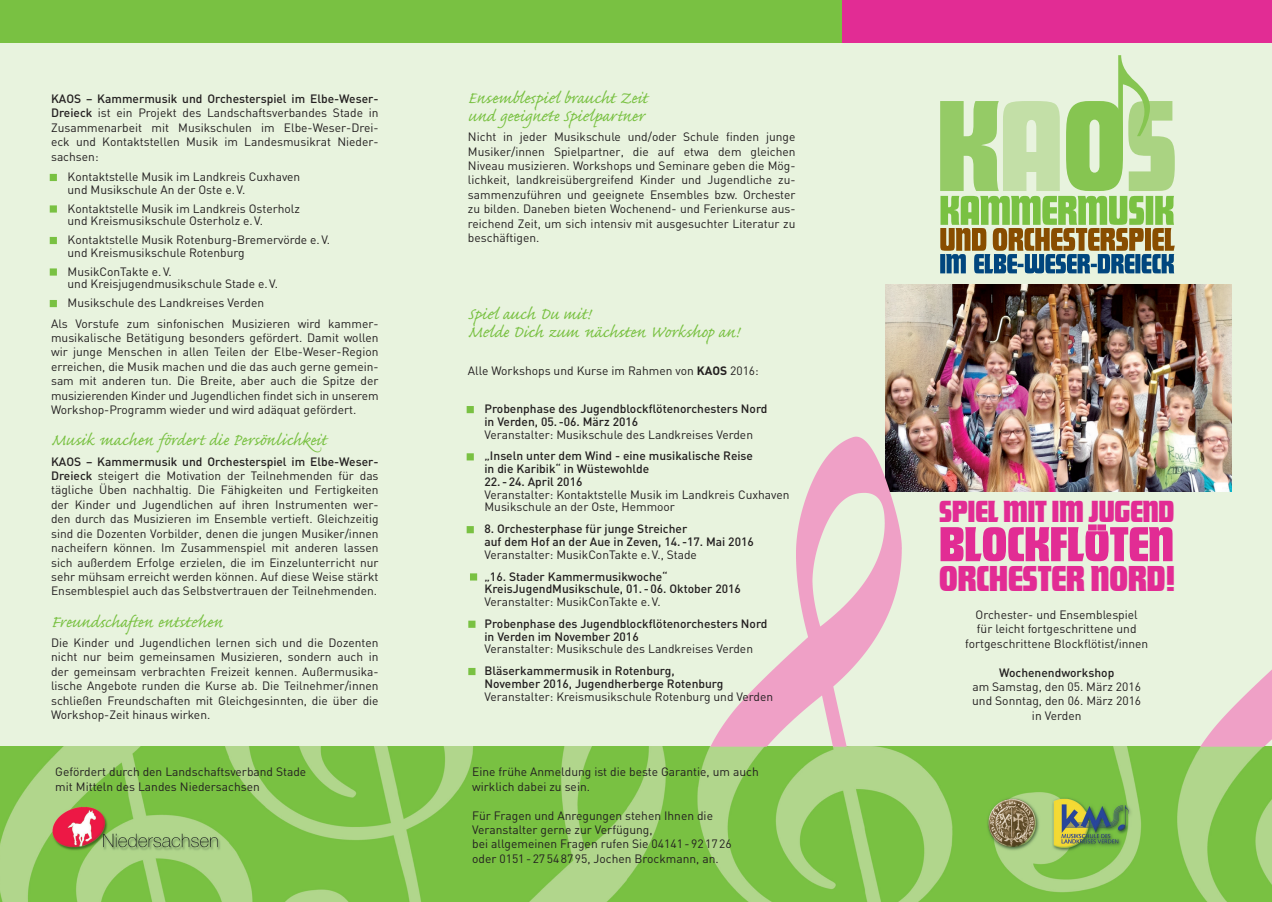
<style>
.page{position:relative;width:1272px;height:902px;background:#fff}
.page>*{position:absolute;margin:0;border:0;box-sizing:border-box;transform-origin:0 0}
.t1{font:51px "Futura Dis PCE";color:#e22c94;scale:1.04 1}
.t2{font:37.5px "Futura Dis PCE";color:#e22c94;scale:1.04 1}
.t3{font:31.8px "Futura Dis PCE";color:#e22c94;scale:1.04 1}
.t4{font:21px/18px "Caflisch Script Pro";color:#79c142}
.t5{font:12px/14.4px "DIN";color:#231f20}
.t6{font:500 12px/12.8px "DIN";color:#231f20}
.s1{font-weight:500}
.s2{color:#79c142}
.s3{font-weight:700}
</style>
<div class="page">
<div style="left:0;top:5px;width:1271px;height:891px;background:#e8f3de"></div>
<img style="left:885px;top:284px;width:346px;height:207px">
<img style="left:0;top:746px;width:1271px;height:155px">
<div style="left:0;top:0;width:1271px;height:43px;background:#79c142"></div>
<div style="left:842px;top:0;width:429px;height:43px;background:#e22c94"></div>
<img style="left:1201px;top:670px;width:70px;height:76px">
<img style="left:711px;top:427px;width:201px;height:319px">
<svg style="left:940px;top:55px;width:234px;height:218px"></svg>
<div style="left:50px;top:174px;width:7px;height:7px;border:3px solid #79c142"></div>
<div style="left:50px;top:205px;width:7px;height:7px;border:3px solid #79c142"></div>
<div style="left:50px;top:237px;width:7px;height:7px;border:3px solid #79c142"></div>
<div style="left:50px;top:268px;width:7px;height:7px;border:3px solid #79c142"></div>
<div style="left:50px;top:300px;width:7px;height:7px;border:3px solid #79c142"></div>
<div style="left:466px;top:406px;width:8px;height:7px;border:3px solid #79c142"></div>
<div style="left:466px;top:453px;width:8px;height:7px;border:3px solid #79c142"></div>
<div style="left:466px;top:526px;width:8px;height:7px;border:3px solid #79c142"></div>
<div style="left:470px;top:573px;width:7px;height:7px;border:3px solid #79c142"></div>
<div style="left:468px;top:620px;width:7px;height:7px;border:3px solid #79c142"></div>
<div style="left:468px;top:668px;width:7px;height:7px;border:3px solid #79c142"></div>
<p class="t5" style="left:51px;top:91px;width:329px;text-align:justify"><span class="s1">KAOS – Kammermusik und Orchesterspiel im Elbe-Weser-Dreieck</span> ist ein Projekt des Landschaftsverbandes Stade in Zusammenarbeit mit Musikschulen im Elbe-Weser-Drei&shy;eck und Kontaktstellen Musik im Landesmusikrat Nieder&shy;sachsen:</p>
<p class="t5" style="left:68px;top:170px;width:234px;line-height:12.8px;text-indent:-16px"><span class="s2">■</span> Kontaktstelle Musik im Landkreis Cuxhaven und Musikschule An der Oste e.V.</p>
<p class="t5" style="left:68px;top:202px;width:234px;line-height:12.8px;text-indent:-16px"><span class="s2">■</span> Kontaktstelle Musik im Landkreis Osterholz und Kreismusikschule Osterholz e.V.</p>
<p class="t5" style="left:68px;top:233px;width:264px;line-height:12.8px;text-indent:-16px"><span class="s2">■</span> Kontaktstelle Musik Rotenburg-Bremervörde e.V. und Kreismusikschule Rotenburg</p>
<p class="t5" style="left:68px;top:265px;width:212px;line-height:12.8px;text-indent:-16px"><span class="s2">■</span> MusikConTakte e.V.<br>und Kreisjugendmusikschule Stade e.V.</p>
<p class="t5" style="left:51px;top:292px;width:329px;line-height:20.4px"><span class="s2">■</span> Musikschule des Landkreises Verden<br>Als Vorstufe zum sinfonischen Musizieren wird kammer-</p>
<p class="t5" style="left:51px;top:330px;width:329px;text-align:justify">musikalische Betätigung besonders gefördert. Damit wollen wir junge Menschen in allen Teilen der Elbe-Weser-Region erreichen, die Musik machen und die das auch gerne gemein&shy;sam mit anderen tun. Die Breite, aber auch die Spitze der musizierenden Kinder und Jugendlichen findet sich in unserem Workshop-Programm wieder und wird adäquat gefördert.</p>
<h3 class="t4" style="left:51px;top:433px;width:277px">Musik machen fördert die Persönlichkeit</h3>
<p class="t5" style="left:51px;top:454px;width:329px;text-align:justify"><span class="s1">KAOS – Kammermusik und Orchesterspiel im Elbe-Weser-Dreieck</span> steigert die Motivation der Teilnehmenden für das tägliche Üben nachhaltig. Die Fähigkeiten und Fertigkeiten der Kinder und Jugendlichen auf ihren Instrumenten wer&shy;den durch das Musizieren im Ensemble vertieft. Gleichzeitig sind die Dozenten Vorbilder, denen die jungen Musiker/innen nacheifern können. Im Zusammenspiel mit anderen lassen sich außerdem Erfolge erzielen, die im Einzelunterricht nur sehr mühsam erreicht werden können. Auf diese Weise stärkt Ensemblespiel auch das Selbstvertrauen der Teilnehmenden.</p>
<h3 class="t4" style="left:51px;top:614px;width:174px">Freundschaften entstehen</h3>
<p class="t5" style="left:51px;top:635px;width:329px;text-align:justify">Die Kinder und Jugendlichen lernen sich und die Dozenten nicht nur beim gemeinsamen Musizieren, sondern auch in der gemeinsam verbrachten Freizeit kennen. Außermusika&shy;lische Angebote runden die Kurse ab. Die Teilnehmer/innen schließen Freundschaften mit Gleichgesinnten, die über die Workshop-Zeit hinaus wirken.</p>
<p class="t5" style="left:55px;top:764px;width:252px">Gefördert durch den Landschaftsverband Stade mit Mitteln des Landes Niedersachsen</p>
<h3 class="t4" style="left:468px;top:91px;width:181px">Ensemblespiel braucht Zeit und geeignete Spielpartner</h3>
<p class="t5" style="left:468px;top:129px;width:329px;text-align:justify">Nicht in jeder Musikschule und/oder Schule finden junge Musiker/innen Spielpartner, die auf etwa dem gleichen Niveau musizieren. Workshops und Seminare geben die Mög&shy;lichkeit, landkreisübergreifend Kinder und Jugendliche zu&shy;sammenzuführen und geeignete Ensembles bzw. Orchester zu bilden. Daneben bieten Wochenend- und Ferienkurse aus&shy;reichend Zeit, um sich intensiv mit ausgesuchter Literatur zu beschäftigen.</p>
<h3 class="t4" style="left:468px;top:307px;width:272px">Spiel auch Du mit!<br>Melde Dich zum nächsten Workshop an!</h3>
<p class="t5" style="left:468px;top:363px;width:292px">Alle Workshops und Kurse im Rahmen von <span class="s3">KAOS</span> 2016:</p>
<p class="t6" style="left:484px;top:402px;width:284px;text-indent:-16px"><span class="s2">■</span> Probenphase des Jugendblockflötenorchesters Nord in Verden, 05. -06. März 2016</p>
<p class="t5" style="left:484px;top:427px;width:270px">Veranstalter: Musikschule des Landkreises Verden</p>
<p class="t6" style="left:484px;top:449px;width:270px;text-indent:-16px"><span class="s2">■</span> „Inseln unter dem Wind - eine musikalische Reise in die Karibik“ in Wüstewohlde<br>22.-24. April 2016</p>
<p class="t5" style="left:484px;top:487px;width:307px;line-height:12.8px">Veranstalter: Kontaktstelle Musik im Landkreis Cuxhaven<br>Musikschule an der Oste, Hemmoor</p>
<p class="t6" style="left:484px;top:522px;width:271px;text-indent:-16px"><span class="s2">■</span> 8. Orchesterphase für junge Streicher<br>auf dem Hof an der Aue in Zeven, 14. -17. Mai 2016</p>
<p class="t5" style="left:484px;top:547px;width:214px">Veranstalter: MusikConTakte e.V., Stade</p>
<p class="t6" style="left:484px;top:569px;width:258px;text-indent:-13px"><span class="s2">■</span> „16. Stader Kammermusikwoche“<br>KreisJugendMusikschule, 01.-06. Oktober 2016</p>
<p class="t5" style="left:484px;top:594px;width:178px">Veranstalter: MusikConTakte e.V.</p>
<p class="t6" style="left:484px;top:616px;width:284px;text-indent:-15px"><span class="s2">■</span> Probenphase des Jugendblockflötenorchesters Nord in Verden im November 2016</p>
<p class="t5" style="left:484px;top:641px;width:270px">Veranstalter: Musikschule des Landkreises Verden</p>
<p class="t6" style="left:484px;top:664px;width:240px;text-indent:-15px"><span class="s2">■</span> Bläserkammermusik in Rotenburg,<br>November 2016, Jugendherberge Rotenburg</p>
<p class="t5" style="left:484px;top:688px;width:290px">Veranstalter: Kreismusikschule Rotenburg und Verden</p>
<p class="t5" style="left:472px;top:764px;width:288px">Eine frühe Anmeldung ist die beste Garantie, um auch wirklich dabei zu sein.</p>
<p class="t5" style="left:472px;top:807px;width:261px">Für Fragen und Anregungen stehen Ihnen die Veranstalter gerne zur Verfügung,<br>bei allgemeinen Fragen rufen Sie 04141-921726 oder 0151-27548795, Jochen Brockmann, an.</p>
<h3 class="t3" style="left:939px;top:496px;width:227px">SPIEL MIT IM JUGEND</h3>
<h1 class="t1" style="left:939px;top:519px;width:227px">BLOCKFLÖTEN</h1>
<h2 class="t2" style="left:939px;top:560px;width:228px">ORCHESTER NORD!</h2>
<p class="t5" style="left:965px;top:607px;width:185px;text-align:center">Orchester- und Ensemblespiel<br>für leicht fortgeschrittene und fortgeschrittene Blockflötist/innen</p>
<p class="t6" style="left:999px;top:665px;width:117px">Wochenendworkshop</p>
<p class="t5" style="left:972px;top:679px;width:170px;text-align:center">am Samstag, den 05. März 2016 und Sonntag, den 06. März 2016 in Verden</p>
</div>
